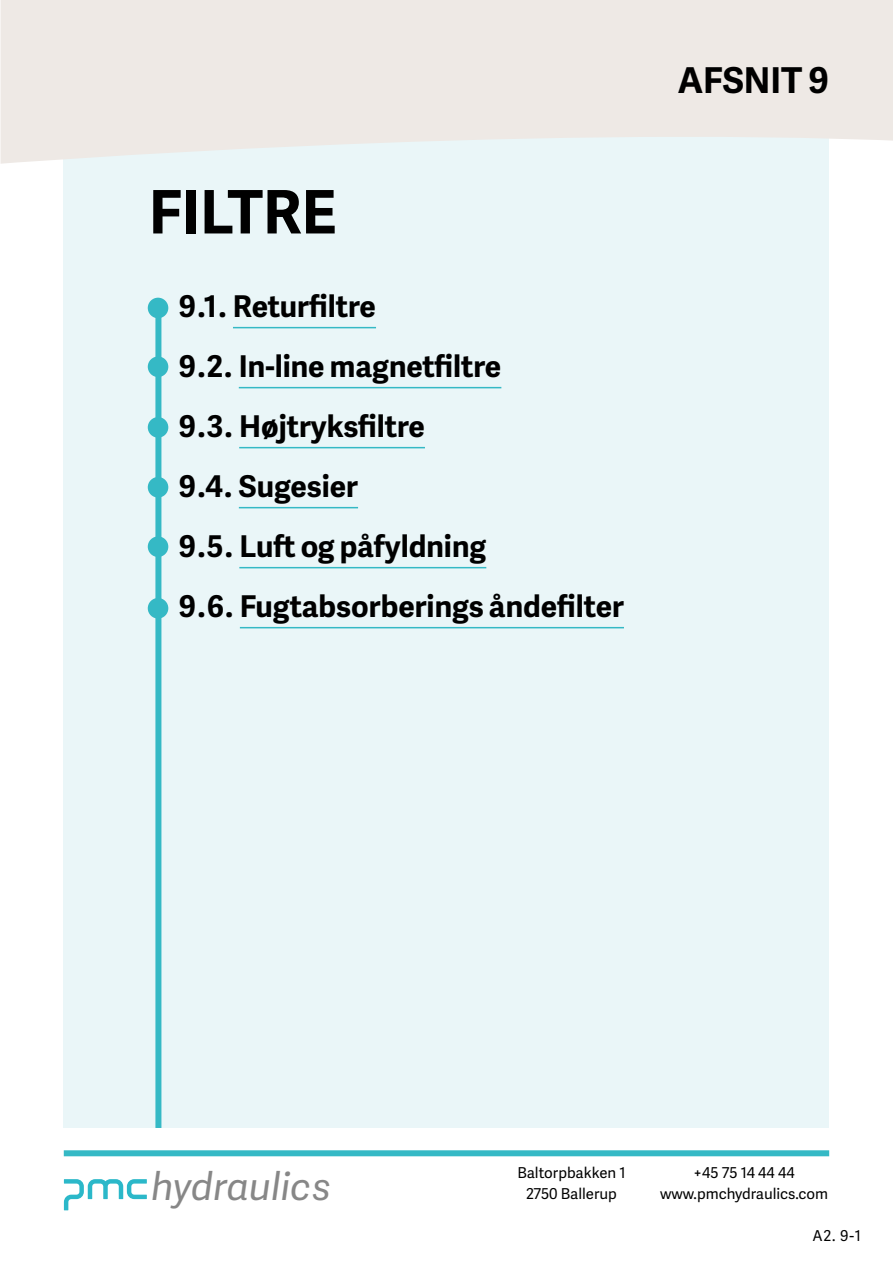
<style>
.page{position:relative;width:893px;height:1263px;background:#fff}
.page>*{position:absolute;margin:0;border:0;box-sizing:border-box;transform-origin:0 0}
.t1{font:700 60px "Adelle Sans";color:#000}
.t2{font:italic 38.55px "Adelle Sans";color:#878787}
.t3{font:700 35.7px "Adelle Sans";color:#000}
.t4{font:700 30px "Adelle Sans";color:#000}
.t5{font:15px/21px "Adelle Sans";color:#000;text-align:center}
</style>
<div class="page">
<div style="left:64px;top:1150px;width:765px;height:6px;background:#35b9c5"></div>
<svg style="left:64px;top:1179px;width:83px;height:31px"></svg>
<div style="left:64px;top:108px;width:765px;height:1020px;background:#eaf6f8"></div>
<hr style="left:233px;top:327px;width:143px;height:1px;background:#35b9c5">
<hr style="left:239px;top:387px;width:262px;height:1px;background:#35b9c5">
<hr style="left:239px;top:447px;width:186px;height:1px;background:#35b9c5">
<hr style="left:239px;top:507px;width:119px;height:1px;background:#35b9c5">
<hr style="left:239px;top:567px;width:247px;height:1px;background:#35b9c5">
<hr style="left:240px;top:627px;width:384px;height:1px;background:#35b9c5">
<div style="left:155px;top:306px;width:6px;height:822px;background:#35b9c5"></div>
<div style="left:148px;top:298px;width:20px;height:20px;background:#35b9c5;border-radius:50%"></div>
<div style="left:148px;top:356px;width:20px;height:21px;background:#35b9c5;border-radius:50%"></div>
<div style="left:148px;top:417px;width:20px;height:21px;background:#35b9c5;border-radius:50%"></div>
<div style="left:148px;top:477px;width:20px;height:20px;background:#35b9c5;border-radius:50%"></div>
<div style="left:148px;top:536px;width:20px;height:21px;background:#35b9c5;border-radius:50%"></div>
<div style="left:148px;top:598px;width:20px;height:20px;background:#35b9c5;border-radius:50%"></div>
<svg style="left:1px;top:0;width:892px;height:164px;background:#edeae7"></svg>
<p class="t1" style="left:149px;top:168px;width:189px">FILTRE</p>
<p class="t4" style="left:179px;top:284px;width:199px">9.1. Returfiltre</p>
<p class="t4" style="left:179px;top:344px;width:324px">9.2. In-line magnetfiltre</p>
<p class="t4" style="left:179px;top:404px;width:247px">9.3. Højtryksfiltre</p>
<p class="t4" style="left:179px;top:464px;width:181px">9.4. Sugesier</p>
<p class="t4" style="left:179px;top:524px;width:309px">9.5. Luft og påfyldning</p>
<p class="t4" style="left:179px;top:584px;width:446px">9.6. Fugtabsorberings åndefilter</p>
<p class="t3" style="left:678px;top:54px;width:153px">AFSNIT 9</p>
<p class="t2" style="left:151px;top:1158px;width:181px">hydraulics</p>
<p class="t5" style="left:517px;top:1162px;width:110px">Baltorpbakken 1<br>2750 Ballerup</p>
<p class="t5" style="left:660px;top:1162px;width:170px">+45 75 14 44 44 www.pmchydraulics.com</p>
<p class="t5" style="left:812px;top:1224px;width:50px">A2. 9-1</p>
</div>
